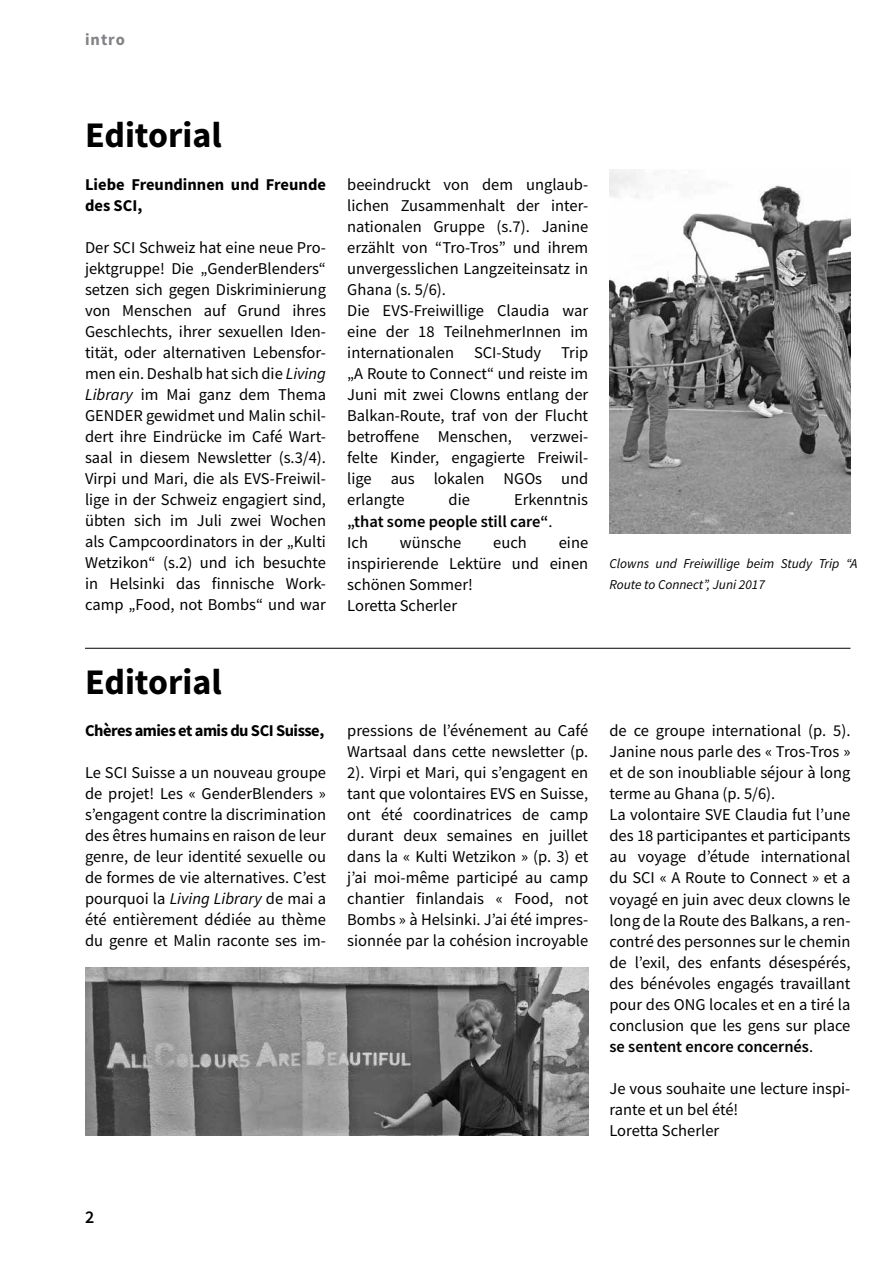
<style>
.page{position:relative;width:893px;height:1263px;background:#fff}
.page>*{position:absolute;margin:0;border:0;box-sizing:border-box;transform-origin:0 0}
.t1{font:700 36px "Source Sans Pro";color:#000}
.t2{font:600 18px "Source Sans Pro";color:#000}
.t3{font:16.5px/21px "Source Sans Pro";color:#000}
.t4{font:600 16.5px/21px "Source Sans Pro";color:#000}
.t5{font:700 16.5px/21px "Source Sans Pro";letter-spacing:-.01em;color:#000}
.t6{font:700 16.5px "Source Sans Pro";letter-spacing:-.03em;color:#000}
.t7{font:700 16.5px "Source Sans Pro";letter-spacing:.06em;color:#808285}
.t8{font:italic 13.5px/21px "Source Sans Pro";color:#000}
.s1{font-style:italic}
.s2{font-weight:400}
.s3{font-weight:600}
</style>
<div class="page">
<hr style="left:85px;top:648px;width:765px;height:1px;background:#000">
<img style="left:609px;top:169px;width:241px;height:365px">
<img style="left:86px;top:967px;width:502px;height:168px">
<p class="t7" style="left:85px;top:28px;width:41px">intro</p>
<h1 class="t1" style="left:85px;top:111px;width:138px">Editorial</h1>
<p class="t5" style="left:85px;top:174px;width:242px">Liebe Freundinnen und Freunde des SCI,</p>
<p class="t3" style="left:85px;top:237px;width:242px;text-align:justify">Der SCI Schweiz hat eine neue Pro&shy;jektgruppe! Die „GenderBlenders“ setzen sich gegen Diskriminierung von Menschen auf Grund ihres Geschlechts, ihrer sexuellen Iden&shy;tität, oder alternativen Lebensfor&shy;men ein. Deshalb hat sich die <span class="s1">Living Library</span> im Mai ganz dem Thema GENDER gewidmet und Malin schil&shy;dert ihre Eindrücke im Café Wart&shy;saal in diesem Newsletter (s.3/4).<br>Virpi und Mari, die als EVS-Freiwil&shy;lige in der Schweiz engagiert sind, übten sich im Juli zwei Wochen als Campcoordinators in der „Kulti Wetzikon“ (s.2) und ich besuchte in Helsinki das finnische Work&shy;camp „Food, not Bombs“ und war</p>
<p class="t3" style="left:347px;top:174px;width:242px">beeindruckt von dem unglaub&shy;lichen Zusammenhalt der inter&shy;nationalen Gruppe (s.7). Janine erzählt von “Tro-Tros” und ihrem unvergesslichen Langzeiteinsatz in<br>Ghana (s. 5/6).<br>Die EVS-Freiwillige Claudia war eine der 18 TeilnehmerInnen im internationalen SCI-Study Trip „A Route to Connect“ und reiste im<br>Juni mit zwei Clowns entlang der<br>Balkan-Route, traf von der Flucht betroffene Menschen, verzwei&shy;felte Kinder, engagierte Freiwil&shy;lige aus lokalen NGOs und erlangte</p>
<p class="t4" style="left:347px;top:489px;width:242px;text-indent:167px"><span class="s2">Erkenntnis </span>„that some people still care“<span class="s2">.<br>Ich</span></p>
<p class="t3" style="left:449px;top:489px;width:23px">die</p>
<p class="t3" style="left:400px;top:531px;width:63px">wünsche</p>
<p class="t3" style="left:493px;top:531px;width:35px">euch</p>
<p class="t3" style="left:347px;top:531px;width:242px;text-indent:211px">eine inspirierende Lektüre und einen schönen Sommer!<br>Loretta Scherler</p>
<p class="t8" style="left:609px;top:553px;width:249px">Clowns und Freiwillige beim Study Trip “A<br>Route to Connect”, Juni 2017</p>
<h1 class="t1" style="left:85px;top:658px;width:138px">Editorial</h1>
<p class="t6" style="left:85px;top:720px;width:241px">Chères amies et amis du SCI Suisse,</p>
<p class="t3" style="left:85px;top:762px;width:242px;text-align:justify">Le SCI Suisse a un nouveau groupe de projet! Les « GenderBlenders » s’engagent contre la discrimination des êtres humains en raison de leur genre, de leur identité sexuelle ou de formes de vie alternatives. C’est pourquoi la <span class="s1">Living Library</span> de mai a été entièrement dédiée au thème du genre et Malin raconte ses im-</p>
<p class="t3" style="left:347px;top:720px;width:242px;text-align:justify">pressions de l’événement au Café Wartsaal dans cette newsletter (p.<br>2). Virpi et Mari, qui s’engagent en tant que volontaires EVS en Suisse, ont été coordinatrices de camp durant deux semaines en juillet dans la « Kulti Wetzikon » (p. 3) et j’ai moi-même participé au camp chantier finlandais « Food, not Bombs » à Helsinki. J’ai été impres&shy;sionnée par la cohésion incroyable</p>
<p class="t3" style="left:609px;top:720px;width:242px">de ce groupe international (p. 5).<br>Janine nous parle des « Tros-Tros » et de son inoubliable séjour à long terme au Ghana (p. 5/6).<br>La volontaire SVE Claudia fut l’une des 18 participantes et participants au voyage d’étude international du SCI « A Route to Connect » et a voyagé en juin avec deux clowns le long de la Route des Balkans, a ren&shy;contré des personnes sur le chemin de l’exil, des enfants désespérés, des bénévoles engagés travaillant pour des ONG locales et en a tiré la conclusion que les gens sur place <span class="s3">se sentent encore concernés</span>.</p>
<p class="t3" style="left:609px;top:1077px;width:242px">Je vous souhaite une lecture inspi&shy;rante et un bel été!<br>Loretta Scherler</p>
<p class="t2" style="left:85px;top:1205px;width:11px">2</p>
</div>
